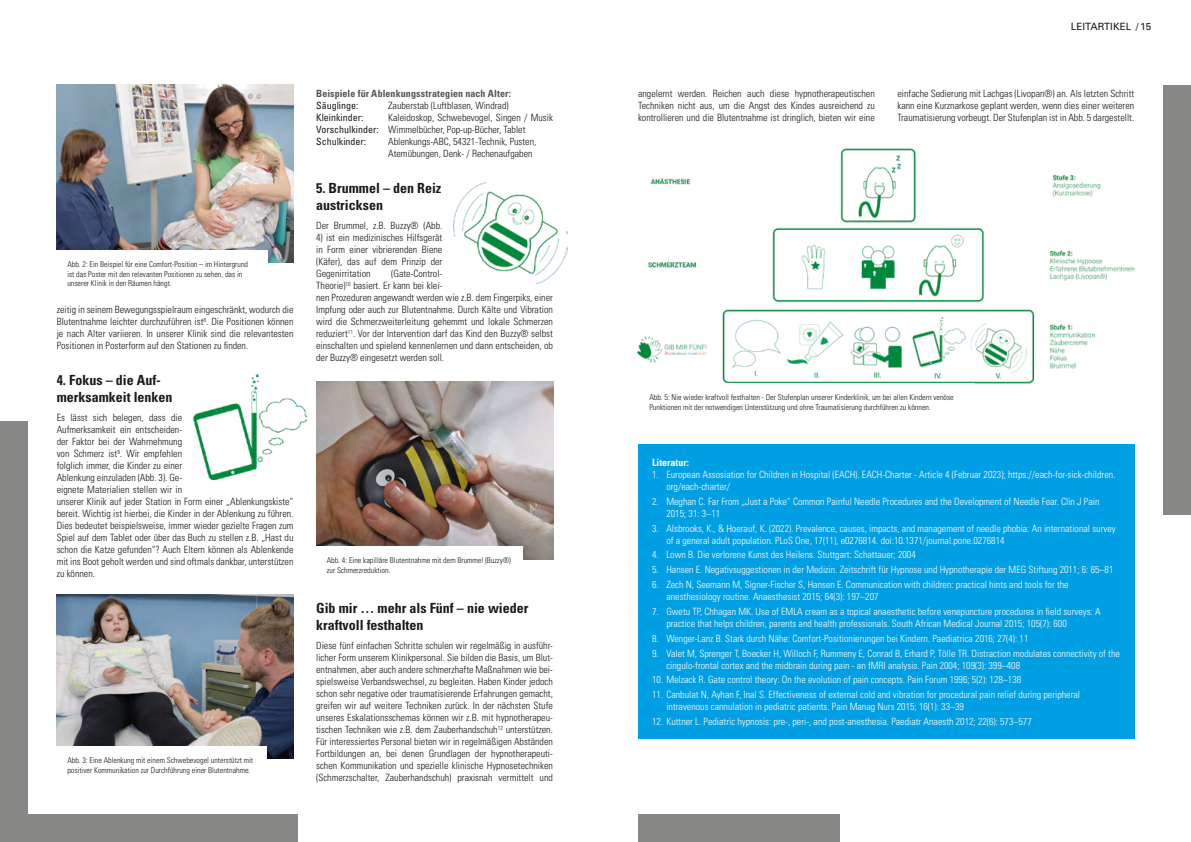
<style>
.page{position:relative;width:1191px;height:842px;background:#fff}
.page>*{position:absolute;margin:0;border:0;box-sizing:border-box;transform-origin:0 0}
.Header_3{font:700 condensed 14px/16.8px "Univers";color:#1a1a18}
.Content{font:300 condensed 10px/12px "Univers";color:#1a1a18;text-align:justify}
.t1{font:300 condensed 10px/12px "Univers";color:#fff}
.Content-2{font:700 condensed 10px/12px "Univers";letter-spacing:.01em;color:#565656}
.Seitentitel{font:10px "Univers";color:#1a1a18}
.Content-3{font:condensed 10px "Univers";color:#1a1a18}
.Referenzen_Bold{font:700 condensed 10px "Univers";color:#fff}
.BU{font:300 condensed 8px/9.6px "Univers";color:#1a1a18}
.s1{font-weight:400;color:#1a1a18}
.s2{font-weight:400}
</style>
<div class="page">
<img style="left:193px;top:374px;width:114px;height:105px">
<img style="left:454px;top:182px;width:113px;height:101px">
<img style="left:637px;top:148px;width:498px;height:236px">
<div style="left:638px;top:444px;width:496px;height:295px;background:#009ee3"></div>
<img style="left:57px;top:84px;width:236px;height:178px">
<div style="left:56px;top:250px;width:212px;height:39px;background:#fff"></div>
<img style="left:57px;top:595px;width:236px;height:163px">
<div style="left:56px;top:746px;width:210px;height:30px;background:#fff"></div>
<img style="left:317px;top:382px;width:236px;height:177px">
<div style="left:315px;top:546px;width:207px;height:30px;background:#fff"></div>
<div style="left:638px;top:814px;width:201px;height:28px;background:#878786"></div>
<div style="left:1163px;top:85px;width:28px;height:430px;background:#878786"></div>
<div style="left:0;top:814px;width:298px;height:28px;background:#878786"></div>
<div style="left:0;top:421px;width:28px;height:421px;background:#878786"></div>
<div style="left:638px;top:383px;width:336px;height:30px;background:#fff"></div>
<p class="BU" style="left:67px;top:259px;width:182px">Abb. 2: Ein Beispiel für eine Comfort-Position – im Hintergrund ist das Poster mit den relevanten Positionen zu sehen, das in unserer Klinik in den Räumen hängt.</p>
<p class="Content" style="left:57px;top:304px;width:238px">zeitig in seinem Bewegungsspielraum eingeschränkt, wodurch die Blutentnahme leichter durchzuführen ist<sup>8</sup>. Die Positionen können je nach Alter variieren. In unserer Klinik sind die relevantesten Positionen in Posterform auf den Stationen zu finden.</p>
<p class="Header_3" style="left:57px;top:372px;width:117px">4. Fokus – die Auf&shy;merksamkeit lenken</p>
<p class="Content" style="left:57px;top:412px;width:238px;text-align:left">Es lässt sich belegen, dass die<br>Aufmerksamkeit ein entscheiden-<br>der Faktor bei der Wahrnehmung<br>von Schmerz ist<sup>9</sup>. Wir empfehlen<br>folglich immer, die Kinder zu einer<br>Ablenkung einzuladen (Abb. 3). Ge-<br>eignete Materialien stellen wir in<br>unserer Klinik auf jeder Station in Form einer „Ablenkungskiste“ bereit. Wichtig ist hierbei, die Kinder in der Ablenkung zu führen.<br>Dies bedeutet beispielsweise, immer wieder gezielte Fragen zum Spiel auf dem Tablet oder über das Buch zu stellen z.B. „Hast du schon die Katze gefunden“? Auch Eltern können als Ablenkende mit ins Boot geholt werden und sind oftmals dankbar, unterstützen zu können.</p>
<p class="BU" style="left:67px;top:756px;width:187px">Abb. 3: Eine Ablenkung mit einem Schwebevogel unterstützt mit positiver Kommunikation zur Durchführung einer Blutentnahme.</p>
<p class="Content-2" style="left:316px;top:87px;width:196px">Beispiele für Ablenkungsstrategien nach Alter:<br><span class="s1">Säuglinge:</span></p>
<p class="Content" style="left:388px;top:100px;width:122px">Zauberstab (Luftblasen, Windrad)</p>
<p class="Content" style="left:316px;top:112px;width:238px;text-align:left;text-indent:72px">Kaleidoskop, Schwebevogel, Singen / Musik<br><span class="s2">Vorschulkinder:</span> Wimmelbücher, Pop-up-Bücher, Tablet<br><span class="s2">Schulkinder:</span></p>
<p class="Content-3" style="left:316px;top:111px;width:49px">Kleinkinder:</p>
<p class="Content" style="left:388px;top:136px;width:150px">Ablenkungs-ABC, 54321-Technik, Pusten,<br>Atemübungen, Denk- / Rechenaufgaben</p>
<p class="Header_3" style="left:316px;top:180px;width:127px">5. Brummel – den Reiz austricksen</p>
<p class="Content" style="left:316px;top:220px;width:128px">Der Brummel, z.B. Buzzy® (Abb.</p>
<p class="Content" style="left:316px;top:232px;width:128px">4) ist ein medizinisches Hilfsgerät in Form einer vibrierenden Biene (Käfer), das auf dem Prinzip der Gegenirritation</p>
<p class="Content" style="left:316px;top:268px;width:238px;text-align:left;text-indent:75px">(Gate-Control-<br>Theorie)<sup>10</sup> basiert. Er kann bei klei-<br>nen Prozeduren angewandt werden wie z.B. dem Fingerpiks, einer Impfung oder auch zur Blutentnahme. Durch Kälte und Vibration wird die Schmerzweiterleitung gehemmt und lokale Schmerzen reduziert<sup>11</sup>. Vor der Intervention darf das Kind den Buzzy® selbst einschalten und spielend kennenlernen und dann entscheiden, ob der Buzzy® eingesetzt werden soll.</p>
<p class="BU" style="left:327px;top:556px;width:186px">Abb. 4: Eine kapilläre Blutentnahme mit dem Brummel (Buzzy®) zur Schmerzreduktion.</p>
<p class="Header_3" style="left:316px;top:600px;width:214px">Gib mir … mehr als Fünf – nie wieder kraftvoll festhalten</p>
<p class="Content" style="left:316px;top:640px;width:238px">Diese fünf einfachen Schritte schulen wir regelmäßig in ausführ&shy;licher Form unserem Klinikpersonal. Sie bilden die Basis, um Blut&shy;entnahmen, aber auch andere schmerzhafte Maßnahmen wie bei&shy;spielsweise Verbandswechsel, zu begleiten. Haben Kinder jedoch schon sehr negative oder traumatisierende Erfahrungen gemacht, greifen wir auf weitere Techniken zurück. In der nächsten Stufe unseres Eskalationsschemas können wir z.B. mit hypnotherapeu&shy;tischen Techniken wie z.B. dem Zauberhandschuh<sup>12</sup> unterstützen.<br>Für interessiertes Personal bieten wir in regelmäßigen Abständen Fortbildungen an, bei denen Grundlagen der hypnotherapeuti&shy;schen Kommunikation und spezielle klinische Hypnosetechniken (Schmerzschalter, Zauberhandschuh) praxisnah vermittelt und</p>
<p class="Seitentitel" style="left:1070px;top:21px;width:82px">LEITARTIKEL / 15</p>
<p class="Content" style="left:638px;top:88px;width:238px">angelernt werden. Reichen auch diese hypnotherapeutischen Techniken nicht aus, um die Angst des Kindes ausreichend zu kontrollieren und die Blutentnahme ist dringlich, bieten wir eine</p>
<p class="Content" style="left:897px;top:88px;width:238px">einfache Sedierung mit Lachgas (Livopan®) an. Als letzten Schritt kann eine Kurznarkose geplant werden, wenn dies einer weiteren Traumatisierung vorbeugt. Der Stufenplan ist in Abb. 5 dargestellt.</p>
<p class="BU" style="left:649px;top:393px;width:306px">Abb. 5: Nie wieder kraftvoll festhalten - Der Stufenplan unserer Kinderklinik, um bei allen Kindern venöse<br>Punktionen mit der notwendigen Unterstützung und ohne Traumatisierung durchführen zu können.</p>
<p class="Referenzen_Bold" style="left:652px;top:456px;width:38px">Literatur:</p>
<p class="t1" style="left:666px;top:468px;width:450px;text-indent:-14px">1. European Assosiation for Children in Hospital (EACH). EACH-Charter - Article 4 (Februar 2023); https://each-for-sick-children. org/each-charter/</p>
<p class="t1" style="left:666px;top:495px;width:434px;text-indent:-14px">2. Meghan C. Far From „Just a Poke“ Common Painful Needle Procedures and the Development of Needle Fear. Clin J Pain<br>2015; 31: 3–11</p>
<p class="t1" style="left:666px;top:522px;width:451px;text-indent:-14px">3. Alsbrooks, K., &amp; Hoerauf, K. (2022). Prevalence, causes, impacts, and management of needle phobia: An international survey of a general adult population. PLoS One, 17(11), e0276814. doi:10.1371/journal.pone.0276814</p>
<p class="t1" style="left:652px;top:549px;width:265px">4. Lown B. Die verlorene Kunst des Heilens. Stuttgart: Schattauer; 2004</p>
<p class="t1" style="left:652px;top:564px;width:463px">5. Hansen E. Negativsuggestionen in der Medizin. Zeitschrift für Hypnose und Hypnotherapie der MEG Stiftung 2011; 6: 65–81</p>
<p class="t1" style="left:666px;top:579px;width:404px;text-indent:-14px">6. Zech N, Seemann M, Signer-Fischer S, Hansen E. Communication with children: practical hints and tools for the anesthesiology routine. Anaesthesist 2015; 64(3): 197–207</p>
<p class="t1" style="left:666px;top:605px;width:436px;text-indent:-14px">7. Gwetu TP, Chhagan MK. Use of EMLA cream as a topical anaesthetic before venepuncture procedures in field surveys: A practice that helps children, parents and health professionals. South African Medical Journal 2015; 105(7): 600</p>
<p class="t1" style="left:652px;top:632px;width:378px">8. Wenger-Lanz B. Stark durch Nähe: Comfort-Positionierungen bei Kindern. Paediatrica 2016; 27(4): 11</p>
<p class="t1" style="left:666px;top:647px;width:455px;text-indent:-14px">9. Valet M, Sprenger T, Boecker H, Willoch F, Rummeny E, Conrad B, Erhard P, Tölle TR. Distraction modulates connectivity of the cingulo-frontal cortex and the midbrain during pain - an fMRI analysis. Pain 2004; 109(3): 399–408</p>
<p class="t1" style="left:652px;top:674px;width:370px">10. Melzack R. Gate control theory: On the evolution of pain concepts. Pain Forum 1996; 5(2): 128–138</p>
<p class="t1" style="left:666px;top:689px;width:415px;text-indent:-14px">11. Canbulat N, Ayhan F, Inal S. Effectiveness of external cold and vibration for procedural pain relief during peripheral intravenous cannulation in pediatric patients. Pain Manag Nurs 2015; 16(1): 33–39</p>
<p class="t1" style="left:652px;top:716px;width:381px">12. Kuttner L. Pediatric hypnosis: pre-, peri-, and post-anesthesia. Paediatr Anaesth 2012; 22(6): 573–577</p>
</div>
